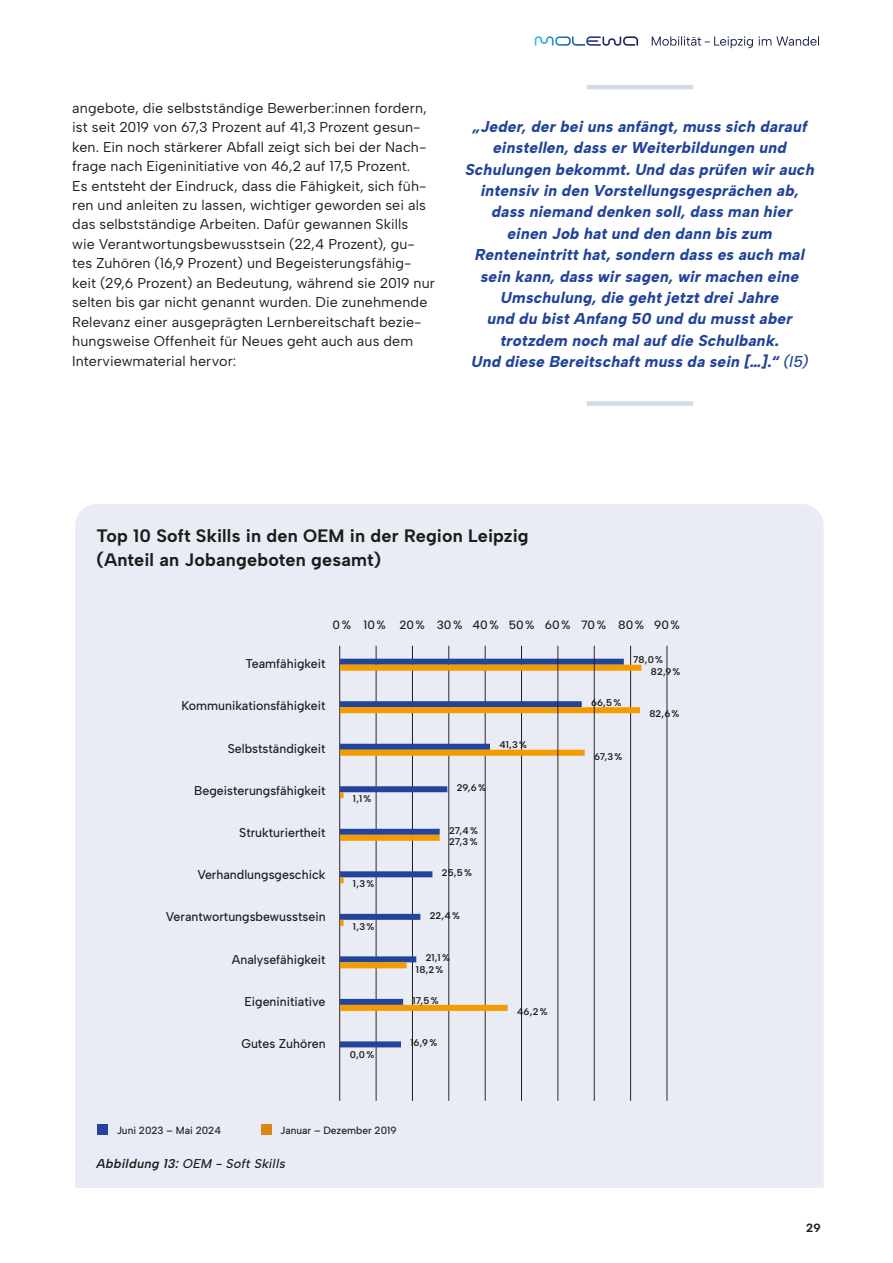
<style>
.page{position:relative;width:893px;height:1263px;background:#fff}
.page>*{position:absolute;margin:0;border:0;box-sizing:border-box;transform-origin:0 0}
.t1{font:700 18px/24px "Albert Sans";letter-spacing:.01em;color:#1d1d1b}
.t2{font:italic 800 15.75px/21.5px "Albert Sans";letter-spacing:.015em;color:#249;text-align:center}
.t3{font:14.25px/19.5px "Albert Sans";letter-spacing:.005em;color:#1d1d1b}
.t4{font:500 12.75px "Albert Sans";color:#1d1d1b}
.t5{font:italic 500 12.75px "Albert Sans";letter-spacing:.02em;color:#1d1d1b}
.t6{font:500 12px "Albert Sans";color:#1d1d1b}
.t7{font:700 12px "Albert Sans";color:#1d1d1b}
.t8{font:500 10.5px "Albert Sans";color:#1d1d1b}
.t9{font:600 9.75px/11.4px "Albert Sans";letter-spacing:.005em;color:#1d1d1b}
.s1{font-weight:500}
.s2{font-weight:600}
</style>
<div class="page">
<svg style="left:652px;top:36px;width:167px;height:12px"></svg>
<svg style="left:535px;top:36px;width:103px;height:10px"></svg>
<div style="left:75px;top:504px;width:749px;height:684px;background:#e9ecf5"></div>
<hr style="left:587px;top:85px;width:106px;height:4px;background:#d3daeb">
<div style="left:587px;top:401px;width:106px;height:5px;background:#d3daeb"></div>
<div style="left:98px;top:1124px;width:10px;height:11px;background:#249"></div>
<div style="left:261px;top:1124px;width:11px;height:11px;background:#d98715"></div>
<div style="left:326px;top:633px;width:27px;height:469px;background:#1d1d1b;opacity:.85"></div>
<div style="left:363px;top:633px;width:27px;height:469px;background:#1d1d1b;opacity:.85"></div>
<div style="left:400px;top:633px;width:27px;height:469px;background:#1d1d1b;opacity:.85"></div>
<div style="left:437px;top:633px;width:27px;height:469px;background:#1d1d1b;opacity:.85"></div>
<div style="left:472px;top:633px;width:28px;height:469px;background:#1d1d1b;opacity:.85"></div>
<div style="left:618px;top:633px;width:27px;height:469px;background:#1d1d1b;opacity:.85"></div>
<div style="left:509px;top:633px;width:27px;height:469px;background:#e9ecf5"></div>
<div style="left:340px;top:1041px;width:61px;height:6px;background:#249"></div>
<div style="left:340px;top:999px;width:63px;height:6px;background:#249"></div>
<div style="left:340px;top:956px;width:76px;height:6px;background:#249"></div>
<div style="left:340px;top:914px;width:80px;height:6px;background:#249"></div>
<div style="left:340px;top:871px;width:92px;height:6px;background:#249"></div>
<div style="left:340px;top:829px;width:100px;height:6px;background:#249"></div>
<div style="left:340px;top:786px;width:107px;height:6px;background:#249"></div>
<div style="left:340px;top:744px;width:150px;height:6px;background:#249"></div>
<div style="left:340px;top:701px;width:242px;height:6px;background:#249"></div>
<div style="left:340px;top:659px;width:284px;height:6px;background:#249"></div>
<div style="left:340px;top:1005px;width:168px;height:6px;background:#f59b00"></div>
<div style="left:340px;top:962px;width:67px;height:6px;background:#f59b00"></div>
<svg style="left:340px;top:920px;width:4px;height:6px"></svg>
<svg style="left:340px;top:877px;width:4px;height:6px"></svg>
<div style="left:340px;top:835px;width:100px;height:6px;background:#f59b00"></div>
<svg style="left:340px;top:792px;width:4px;height:6px"></svg>
<div style="left:340px;top:750px;width:245px;height:6px;background:#f59b00"></div>
<div style="left:340px;top:707px;width:300px;height:6px;background:#f59b00"></div>
<div style="left:340px;top:665px;width:301px;height:6px;background:#f59b00"></div>
<div style="left:655px;top:633px;width:27px;height:469px;background:#1d1d1b;opacity:.85"></div>
<div style="left:582px;top:633px;width:27px;height:469px;background:#1d1d1b;opacity:.85"></div>
<div style="left:546px;top:633px;width:27px;height:469px;background:#1d1d1b;opacity:.85"></div>
<p class="t3" style="left:72px;top:98px;width:364px">angebote, die selbstständige Bewerber:innen fordern, ist seit 2019 von 67,3 Prozent auf 41,3 Prozent gesun&shy;ken. Ein noch stärkerer Abfall zeigt sich bei der Nach&shy;frage nach Eigeninitiative von 46,2 auf 17,5 Prozent.<br>Es entsteht der Eindruck, dass die Fähigkeit, sich füh&shy;ren und anleiten zu lassen, wichtiger geworden sei als das selbstständige Arbeiten. Dafür gewannen Skills<br>wie Verantwortungsbewusstsein (22,4 Prozent), gu&shy;tes Zuhören (16,9 Prozent) und Begeisterungsfähig&shy;keit (29,6 Prozent) an Bedeutung, während sie 2019 nur selten bis gar nicht genannt wurden. Die zunehmende Relevanz einer ausgeprägten Lernbereitschaft bezie&shy;hungsweise Offenheit für Neues geht auch aus dem Interviewmaterial hervor:</p>
<p class="t2" style="left:465px;top:116px;width:351px">„Jeder, der bei uns anfängt, muss sich darauf einstellen, dass er Weiterbildungen und Schulungen bekommt. Und das prüfen wir auch intensiv in den Vorstellungsgesprächen ab, dass niemand denken soll, dass man hier<br>einen Job hat und den dann bis zum Renteneintritt hat, sondern dass es auch mal sein kann, dass wir sagen, wir machen eine Umschulung, die geht jetzt drei Jahre<br>und du bist Anfang 50 und du musst aber trotzdem noch mal auf die Schulbank.<br>Und diese Bereitschaft muss da sein […].“ <span class="s1">(I5)</span></p>
<p class="t1" style="left:96px;top:524px;width:434px">Top 10 Soft Skills in den OEM in der Region Leipzig (Anteil an Jobangeboten gesamt)</p>
<p class="t6" style="left:333px;top:617px;width:349px">0% 10% 20% 30% 40% 50% 60% 70% 80% 90%</p>
<p class="t4" style="left:245px;top:656px;width:82px">Teamfähigkeit</p>
<p class="t4" style="left:182px;top:698px;width:145px">Kommunikationsfähigkeit</p>
<p class="t4" style="left:228px;top:740px;width:99px">Selbstständigkeit</p>
<p class="t4" style="left:194px;top:782px;width:133px">Begeisterungsfähigkeit</p>
<p class="t4" style="left:239px;top:825px;width:88px">Strukturiertheit</p>
<p class="t4" style="left:197px;top:867px;width:130px">Verhandlungsgeschick</p>
<p class="t4" style="left:166px;top:909px;width:161px">Verantwortungsbewusstsein</p>
<p class="t4" style="left:232px;top:951px;width:95px">Analysefähigkeit</p>
<p class="t4" style="left:244px;top:993px;width:83px">Eigeninitiative</p>
<p class="t4" style="left:242px;top:1036px;width:86px">Gutes Zuhören</p>
<p class="t9" style="left:353px;top:793px;width:20px">1,1%</p>
<p class="t9" style="left:353px;top:878px;width:23px">1,3%</p>
<p class="t9" style="left:353px;top:921px;width:23px">1,3%</p>
<p class="t9" style="left:350px;top:1048px;width:26px">0,0%</p>
<p class="t9" style="left:457px;top:782px;width:31px">29,6%</p>
<p class="t9" style="left:449px;top:824px;width:31px">27,4%<br>27,3%</p>
<p class="t9" style="left:442px;top:867px;width:32px">25,5%</p>
<p class="t9" style="left:430px;top:909px;width:32px">22,4%</p>
<p class="t9" style="left:416px;top:952px;width:35px;text-indent:10px">21,1%<br>18,2%</p>
<p class="t9" style="left:412px;top:994px;width:28px">17,5%</p>
<p class="t9" style="left:410px;top:1037px;width:28px">16,9%</p>
<p class="t9" style="left:499px;top:739px;width:29px">41,3%</p>
<p class="t9" style="left:517px;top:1006px;width:32px">46,2%</p>
<p class="t8" style="left:117px;top:1124px;width:106px">Juni 2023 – Mai 2024</p>
<p class="t8" style="left:280px;top:1124px;width:118px">Januar – Dezember 2019</p>
<p class="t5" style="left:96px;top:1155px;width:190px"><span class="s2">Abbildung 13:</span> OEM - Soft Skills</p>
<p class="t9" style="left:591px;top:697px;width:32px">66,5%</p>
<p class="t9" style="left:651px;top:654px;width:31px;text-indent:-18px">78,0%<br>82,9%</p>
<p class="t9" style="left:649px;top:708px;width:32px">82,6%</p>
<p class="t9" style="left:594px;top:751px;width:30px">67,3%</p>
<p class="t7" style="left:806px;top:1220px;width:16px">29</p>
</div>
